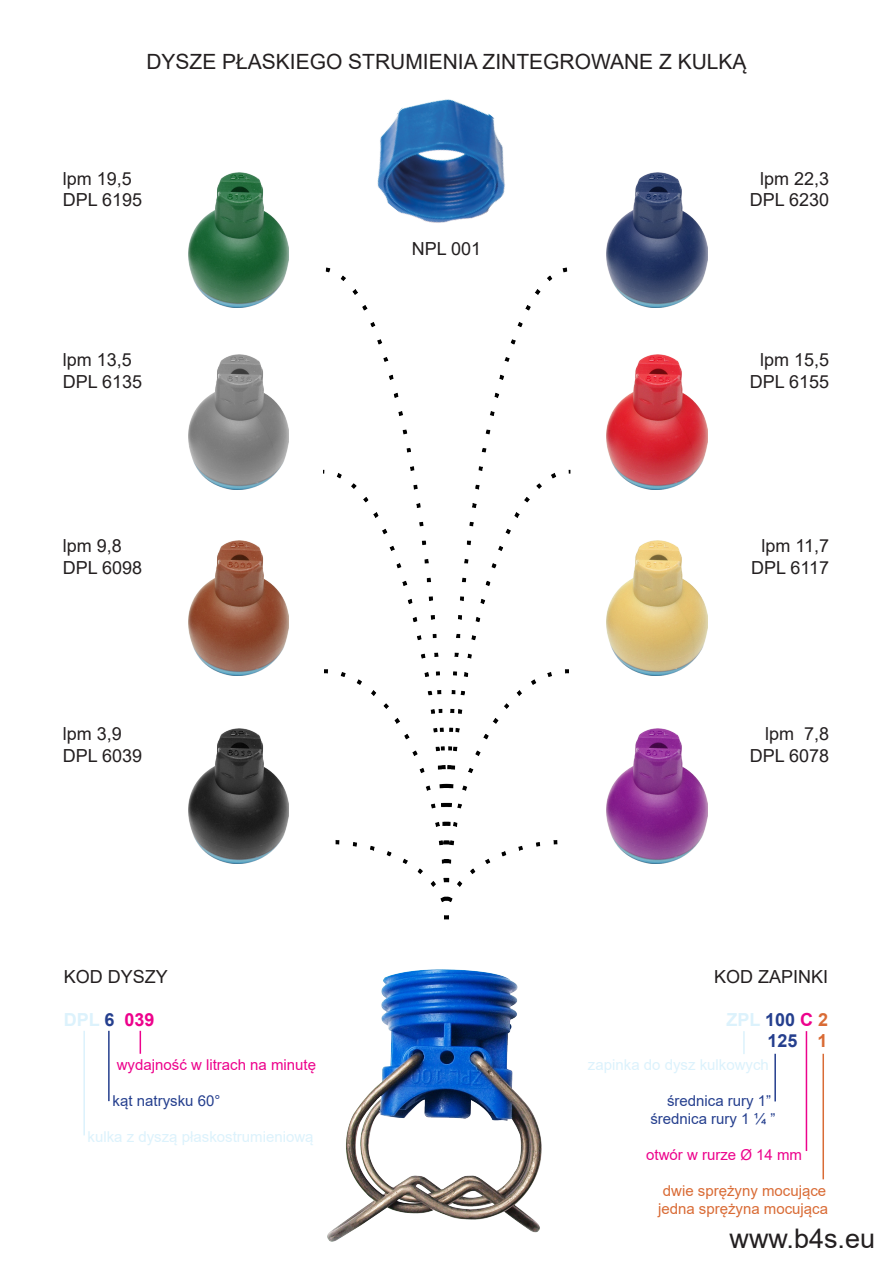
<style>
.page{position:relative;width:893px;height:1263px;background:#fff}
.page>*{position:absolute;margin:0;border:0;box-sizing:border-box;transform-origin:0 0}
.t1{font:27px "Arial";color:#231f20}
.t2{font:21px "Arial";color:#231f20}
.t3{font:18px "Arial";color:#231f20}
.t4{font:700 18px "Arial";color:#dcf2fc}
.t5{font:700 18px "Arial";color:#253f8e}
.t6{font:15px "Arial";color:#dcf2fc}
.t7{font:15px "Arial";color:#253f8e}
.t8{font:15px "Arial";color:#ed028c}
.t9{font:15px "Arial";color:#d96b35}
.s1{color:#253f8e}
.s2{color:#ed028c}
.s3{color:#d96b35}
</style>
<div class="page">
<img style="left:324px;top:268px;width:247px;height:651px">
<img style="left:188px;top:354px;width:101px;height:135px">
<img style="left:377px;top:99px;width:128px;height:124px">
<img style="left:327px;top:970px;width:215px;height:272px">
<svg style="left:140px;top:1031px;width:1px;height:23px"></svg>
<hr style="left:108px;top:1031px;width:2px;height:70px;background:#253f8e">
<hr style="left:83px;top:1031px;width:2px;height:104px;background:#dcf2fc">
<hr style="left:806px;top:1031px;width:1px;height:120px;background:#ed028c">
<hr style="left:774px;top:1054px;width:2px;height:47px;background:#253f8e">
<hr style="left:743px;top:1031px;width:2px;height:23px;background:#dcf2fc">
<hr style="left:822px;top:1054px;width:2px;height:125px;background:#d96b35">
<img style="left:188px;top:173px;width:101px;height:135px">
<img style="left:188px;top:728px;width:101px;height:135px">
<img style="left:188px;top:540px;width:101px;height:135px">
<img style="left:607px;top:173px;width:100px;height:135px">
<img style="left:607px;top:728px;width:100px;height:135px">
<img style="left:607px;top:540px;width:100px;height:135px">
<img style="left:607px;top:354px;width:100px;height:135px">
<p class="t2" style="left:146px;top:47px;width:602px">DYSZE PŁASKIEGO STRUMIENIA ZINTEGROWANE Z KULKĄ</p>
<p class="t3" style="left:63px;top:166px;width:71px">lpm 19,5</p>
<p class="t3" style="left:63px;top:188px;width:81px">DPL 6195</p>
<p class="t3" style="left:760px;top:166px;width:71px">lpm 22,3</p>
<p class="t3" style="left:750px;top:188px;width:81px">DPL 6230</p>
<p class="t3" style="left:412px;top:236px;width:71px">NPL 001</p>
<p class="t3" style="left:63px;top:347px;width:71px">lpm 13,5</p>
<p class="t3" style="left:63px;top:369px;width:81px">DPL 6135</p>
<p class="t3" style="left:760px;top:347px;width:71px">lpm 15,5</p>
<p class="t3" style="left:750px;top:369px;width:81px">DPL 6155</p>
<p class="t3" style="left:63px;top:533px;width:61px">lpm 9,8</p>
<p class="t3" style="left:63px;top:555px;width:81px">DPL 6098</p>
<p class="t3" style="left:761px;top:533px;width:69px">lpm 11,7</p>
<p class="t3" style="left:751px;top:555px;width:80px">DPL 6117</p>
<p class="t3" style="left:63px;top:721px;width:61px">lpm 3,9</p>
<p class="t3" style="left:63px;top:743px;width:81px">DPL 6039</p>
<p class="t3" style="left:765px;top:721px;width:66px">lpm 7,8</p>
<p class="t3" style="left:750px;top:743px;width:81px">DPL 6078</p>
<p class="t3" style="left:64px;top:964px;width:106px">KOD DYSZY</p>
<p class="t4" style="left:64px;top:1007px;width:92px">DPL <span class="s1">6</span> <span class="s2">039</span></p>
<p class="t3" style="left:714px;top:964px;width:116px">KOD ZAPINKI</p>
<p class="t4" style="left:726px;top:1007px;width:103px">ZPL <span class="s1">100</span> <span class="s2">C</span> <span class="s3">2</span></p>
<p class="t5" style="left:767px;top:1028px;width:62px">125 <span class="s3">1</span></p>
<p class="t8" style="left:117px;top:1054px;width:201px">wydajność w litrach na minutę</p>
<p class="t7" style="left:113px;top:1090px;width:109px">kąt natrysku 60°</p>
<p class="t6" style="left:88px;top:1126px;width:227px">kulka z dyszą płaskostrumieniową</p>
<p class="t6" style="left:588px;top:1054px;width:182px">zapinka do dysz kulkowych</p>
<p class="t7" style="left:667px;top:1090px;width:106px">średnica rury 1”</p>
<p class="t7" style="left:650px;top:1108px;width:127px">średnica rury 1 ¼ ”</p>
<p class="t8" style="left:646px;top:1144px;width:157px">otwór w rurze Ø 14 mm</p>
<p class="t9" style="left:663px;top:1180px;width:165px">dwie sprężyny mocujące</p>
<p class="t9" style="left:658px;top:1198px;width:172px">jedna sprężyna mocująca</p>
<h1 class="t1" style="left:729px;top:1220px;width:147px">www.b4s.eu</h1>
</div>
